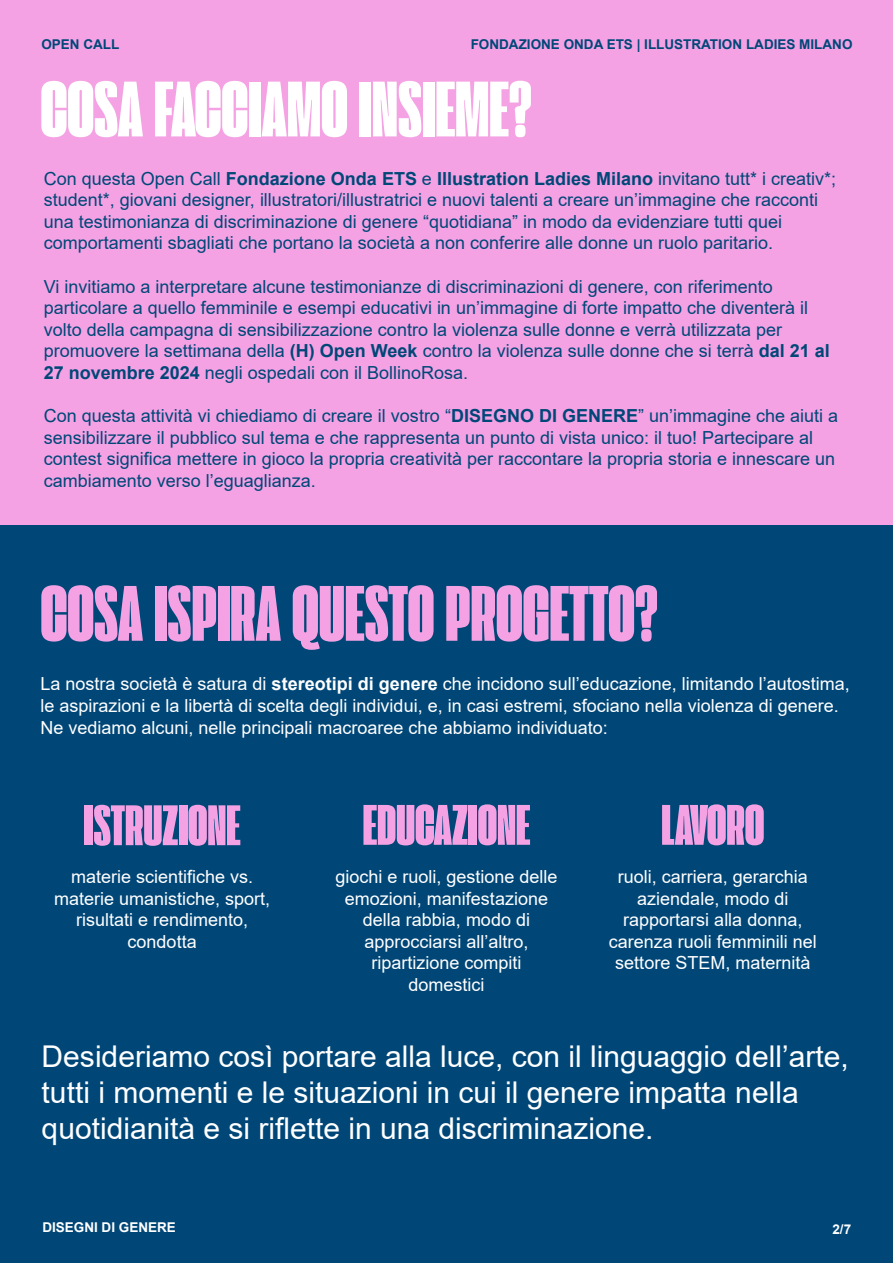
<style>
.page{position:relative;width:893px;height:1263px;background:#fff}
.page>*{position:absolute;margin:0;border:0;box-sizing:border-box;transform-origin:0 0}
.t1{font:82.5px "Extenda 40 Hecto";color:#f4a2e3}
.t2{font:82.5px "Extenda 40 Hecto";color:#fff}
.t3{font:60px "Extenda 40 Hecto";color:#f4a2e3}
.t4{font:30px/36px "Arial";color:#fff}
.t5{font:18px/21.6px "Arial";color:#004778}
.t6{font:18px/21.6px "Arial";color:#fff;text-align:center}
.t7{font:700 13.5px "Arial";color:#004778}
.t8{font:700 13.5px "Arial";color:#fff}
.s1{font-weight:700}
</style>
<div class="page">
<div style="left:0;top:0;width:893px;height:545px;background:#f4a2e3"></div>
<div style="left:0;top:525px;width:893px;height:738px;background:#004778"></div>
<p class="t7" style="left:41px;top:35px;width:80px">OPEN CALL</p>
<p class="t7" style="left:471px;top:35px;width:383px">FONDAZIONE ONDA ETS | ILLUSTRATION LADIES MILANO</p>
<h1 class="t2" style="left:40px;top:53px;width:493px">COSA FACCIAMO INSIEME?</h1>
<p class="t5" style="left:44px;top:167px;width:794px">Con questa Open Call <span class="s1">Fondazione Onda ETS</span> e <span class="s1">Illustration Ladies Milano</span> invitano tutt* i creativ*; student*, giovani designer, illustratori/illustratrici e nuovi talenti a creare un’immagine che racconti una testimonianza di discriminazione di genere “quotidiana” in modo da evidenziare tutti quei comportamenti sbagliati che portano la società a non conferire alle donne un ruolo paritario.</p>
<p class="t5" style="left:44px;top:275px;width:788px">Vi invitiamo a interpretare alcune testimonianze di discriminazioni di genere, con riferimento particolare a quello femminile e esempi educativi in un’immagine di forte impatto che diventerà il volto della campagna di sensibilizzazione contro la violenza sulle donne e verrà utilizzata per promuovere la settimana della <span class="s1">(H) Open Week</span> contro la violenza sulle donne che si terrà <span class="s1">dal 21 al 27 novembre 2024</span> negli ospedali con il BollinoRosa.</p>
<p class="t5" style="left:44px;top:405px;width:796px">Con questa attività vi chiediamo di creare il vostro “<span class="s1">DISEGNO DI GENERE</span>” un’immagine che aiuti a sensibilizzare il pubblico sul tema e che rappresenta un punto di vista unico: il tuo! Partecipare al contest significa mettere in gioco la propria creatività per raccontare la propria storia e innescare un cambiamento verso l’eguaglianza.</p>
<h1 class="t1" style="left:40px;top:558px;width:619px">COSA ISPIRA QUESTO PROGETTO?</h1>
<p class="t6" style="left:40px;top:673px;width:811px;text-align:left">La nostra società è satura di <span class="s1">stereotipi di genere</span> che incidono sull’educazione, limitando l’autostima, le aspirazioni e la libertà di scelta degli individui, e, in casi estremi, sfociano nella violenza di genere.<br>Ne vediamo alcuni, nelle principali macroaree che abbiamo individuato:</p>
<h2 class="t3" style="left:84px;top:785px;width:158px">ISTRUZIONE</h2>
<p class="t6" style="left:54px;top:866px;width:218px">materie scientifiche vs. materie umanistiche, sport, risultati e rendimento, condotta</p>
<h2 class="t3" style="left:363px;top:784px;width:169px">EDUCAZIONE</h2>
<p class="t6" style="left:335px;top:866px;width:224px">giochi e ruoli, gestione delle emozioni, manifestazione della rabbia, modo di approcciarsi all’altro, ripartizione compiti domestici</p>
<h2 class="t3" style="left:661px;top:784px;width:105px">LAVORO</h2>
<p class="t6" style="left:609px;top:866px;width:210px">ruoli, carriera, gerarchia aziendale, modo di rapportarsi alla donna, carenza ruoli femminili nel settore STEM, maternità</p>
<h3 class="t4" style="left:42px;top:1038px;width:808px">Desideriamo così portare alla luce, con il linguaggio dell’arte, tutti i momenti e le situazioni in cui il genere impatta nella quotidianità e si riflette in una discriminazione.</h3>
<p class="t8" style="left:42px;top:1218px;width:135px">DISEGNI DI GENERE</p>
<p class="t8" style="left:832px;top:1219px;width:20px">2/7</p>
</div>
